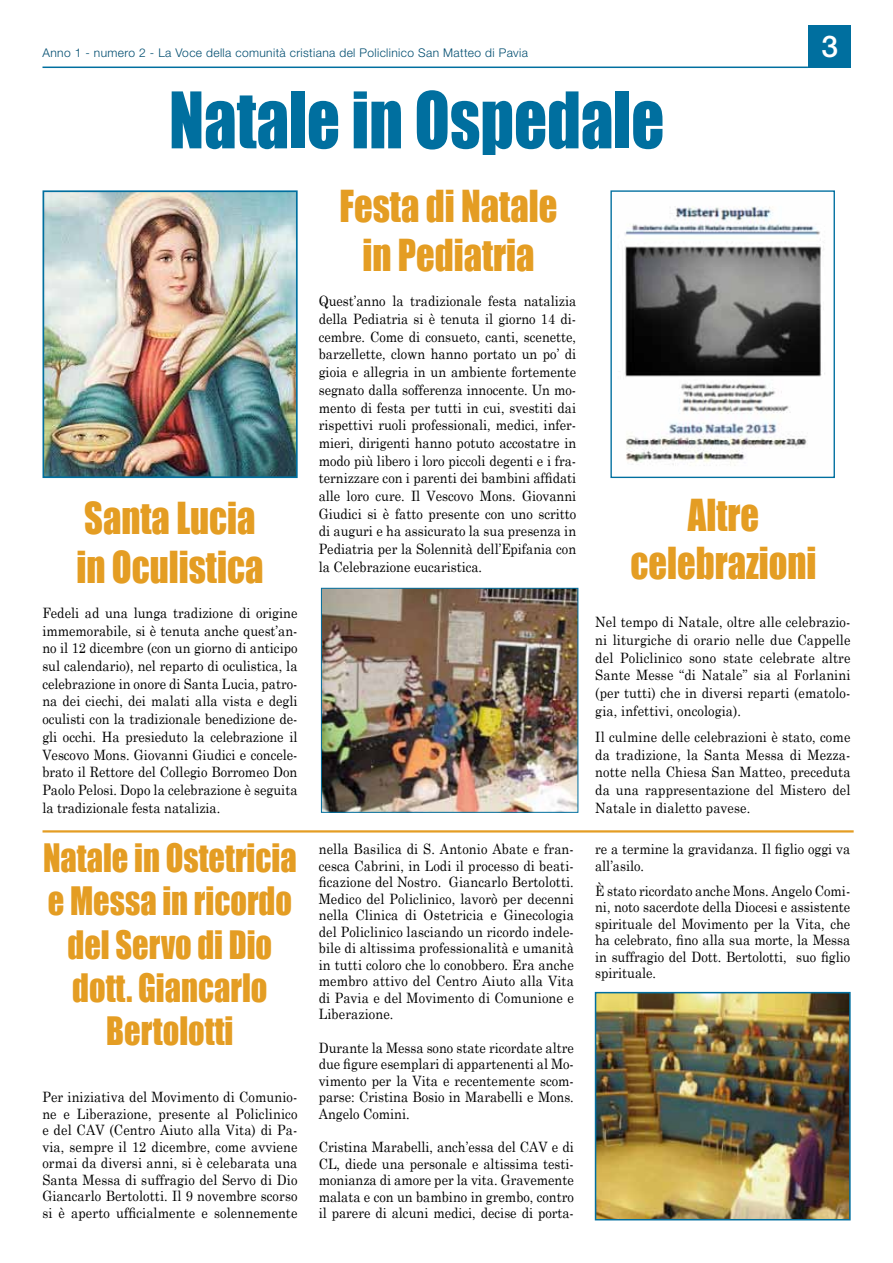
<style>
.page{position:relative;width:893px;height:1263px;background:#fff}
.page>*{position:absolute;margin:0;border:0;box-sizing:border-box;transform-origin:0 0}
.t1{font:72px "Impact";color:#006f9f;scale:.9 1}
.t2{font:40.5px/48.6px "Impact";color:#e49d23;text-align:center;scale:.9 1}
.t3{font:36px/43.2px "Impact";color:#e49d23;text-align:center;scale:.9 1}
.t4{font:500 30px "Helvetica Neue";color:#fff}
.t5{font:14.25px/17.7px "Century Schoolbook";color:#000;text-align:justify;scale:.9 1}
.t6{font:300 12px "Helvetica Neue";letter-spacing:.03em;color:#004d70}
</style>
<div class="page">
<div style="left:808px;top:26px;width:42px;height:42px;background:#006f9f"></div>
<hr style="left:42px;top:67px;width:766px;height:1px;background:#006f9f">
<img style="left:46px;top:193px;width:249px;height:282px">
<div style="left:43px;top:190px;width:255px;height:288px;border:2px solid #006f9f"></div>
<img style="left:598px;top:995px;width:250px;height:222px">
<div style="left:595px;top:992px;width:256px;height:228px;border:2px solid #006f9f"></div>
<img style="left:323px;top:590px;width:253px;height:221px">
<div style="left:321px;top:588px;width:257px;height:225px;border:1px solid #006f9f"></div>
<img style="left:625px;top:206px;width:200px;height:260px">
<div style="left:610px;top:190px;width:225px;height:288px;border:1px solid #006f9f"></div>
<hr style="left:43px;top:830px;width:811px;height:2px;background:#e49d23">
<p class="t6" style="left:42px;top:45px;width:487px">Anno 1 - numero 2 - La Voce della comunità cristiana del Policlinico San Matteo di Pavia</p>
<h1 class="t1" style="left:169px;top:76px;width:552px">Natale in Ospedale</h1>
<h2 class="t2" style="left:340px;top:182px;width:243px">Festa di Natale in Pediatria</h2>
<h3 class="t4" style="left:822px;top:28px;width:18px">3</h3>
<h2 class="t2" style="left:76px;top:493px;width:209px;text-align:left">Santa Lucia in Oculistica</h2>
<p class="t5" style="left:42px;top:604px;width:285px">Fedeli ad una lunga tradizione di origine immemorabile, si è tenuta anche quest’an&shy;no il 12 dicembre (con un giorno di anticipo sul calendario), nel reparto di oculistica, la celebrazione in onore di Santa Lucia, patro&shy;na dei ciechi, dei malati alla vista e degli oculisti con la tradizionale benedizione de&shy;gli occhi. Ha presieduto la celebrazione il Vescovo Mons. Giovanni Giudici e concele&shy;brato il Rettore del Collegio Borromeo Don Paolo Pelosi. Dopo la celebrazione è seguita la tradizionale festa natalizia.</p>
<h3 class="t3" style="left:43px;top:836px;width:283px">Natale in Ostetricia e Messa in ricordo del Servo di Dio dott. Giancarlo<br>Bertolotti</h3>
<p class="t5" style="left:42px;top:1089px;width:285px;line-height:16.5px">Per iniziativa del Movimento di Comunio&shy;ne e Liberazione, presente al Policlinico e del CAV (Centro Aiuto alla Vita) di Pa&shy;via, sempre il 12 dicembre, come avviene ormai da diversi anni, si è celebarata una Santa Messa di suffragio del Servo di Dio Giancarlo Bertolotti. Il 9 novembre scorso si è aperto ufficialmente e solennemente</p>
<p class="t5" style="left:319px;top:292px;width:288px">Quest’anno la tradizionale festa natalizia della Pediatria si è tenuta il giorno 14 di&shy;cembre. Come di consueto, canti, scenette, barzellette, clown hanno portato un po’ di gioia e allegria in un ambiente fortemente segnato dalla sofferenza innocente. Un mo&shy;mento di festa per tutti in cui, svestiti dai rispettivi ruoli professionali, medici, infer&shy;mieri, dirigenti hanno potuto accostatre in modo più libero i loro piccoli degenti e i fra&shy;ternizzare con i parenti dei bambini affidati alle loro cure. Il Vescovo Mons. Giovanni Giudici si è fatto presente con uno scritto di auguri e ha assicurato la sua presenza in Pediatria per la Solennità dell’Epifania con la Celebrazione eucaristica.</p>
<p class="t5" style="left:319px;top:840px;width:285px;line-height:16.5px">nella Basilica di S. Antonio Abate e fran&shy;cesca Cabrini, in Lodi il processo di beati&shy;ficazione del Nostro. Giancarlo Bertolotti.<br>Medico del Policlinico, lavorò per decenni nella Clinica di Ostetricia e Ginecologia del Policlinico lasciando un ricordo indele&shy;bile di altissima professionalità e umanità in tutti coloro che lo conobbero. Era anche membro attivo del Centro Aiuto alla Vita di Pavia e del Movimento di Comunione e Liberazione.</p>
<p class="t5" style="left:319px;top:1039px;width:285px;line-height:16.5px">Durante la Messa sono state ricordate altre due figure esemplari di appartenenti al Mo&shy;vimento per la Vita e recentemente scom&shy;parse: Cristina Bosio in Marabelli e Mons.<br>Angelo Comini.</p>
<p class="t5" style="left:319px;top:1139px;width:285px;line-height:16.5px">Cristina Marabelli, anch’essa del CAV e di CL, diede una personale e altissima testi&shy;monianza di amore per la vita. Gravemente malata e con un bambino in grembo, contro il parere di alcuni medici, decise di porta-</p>
<h2 class="t2" style="left:630px;top:490px;width:208px">Altre celebrazioni</h2>
<p class="t5" style="left:595px;top:613px;width:285px">Nel tempo di Natale, oltre alle celebrazio&shy;ni liturgiche di orario nelle due Cappelle del Policlinico sono state celebrate altre Sante Messe “di Natale” sia al Forlanini (per tutti) che in diversi reparti (ematolo&shy;gia, infettivi, oncologia).</p>
<p class="t5" style="left:595px;top:727px;width:285px">Il culmine delle celebrazioni è stato, come da tradizione, la Santa Messa di Mezza&shy;notte nella Chiesa San Matteo, preceduta da una rappresentazione del Mistero del Natale in dialetto pavese.</p>
<p class="t5" style="left:595px;top:840px;width:285px;line-height:16.5px">re a termine la gravidanza. Il figlio oggi va all’asilo.</p>
<p class="t5" style="left:595px;top:882px;width:285px;line-height:16.5px">È stato ricordato anche Mons. Angelo Comi&shy;ni, noto sacerdote della Diocesi e assistente spirituale del Movimento per la Vita, che ha celebrato, fino alla sua morte, la Messa in suffragio del Dott. Bertolotti, suo figlio spirituale.</p>
</div>
